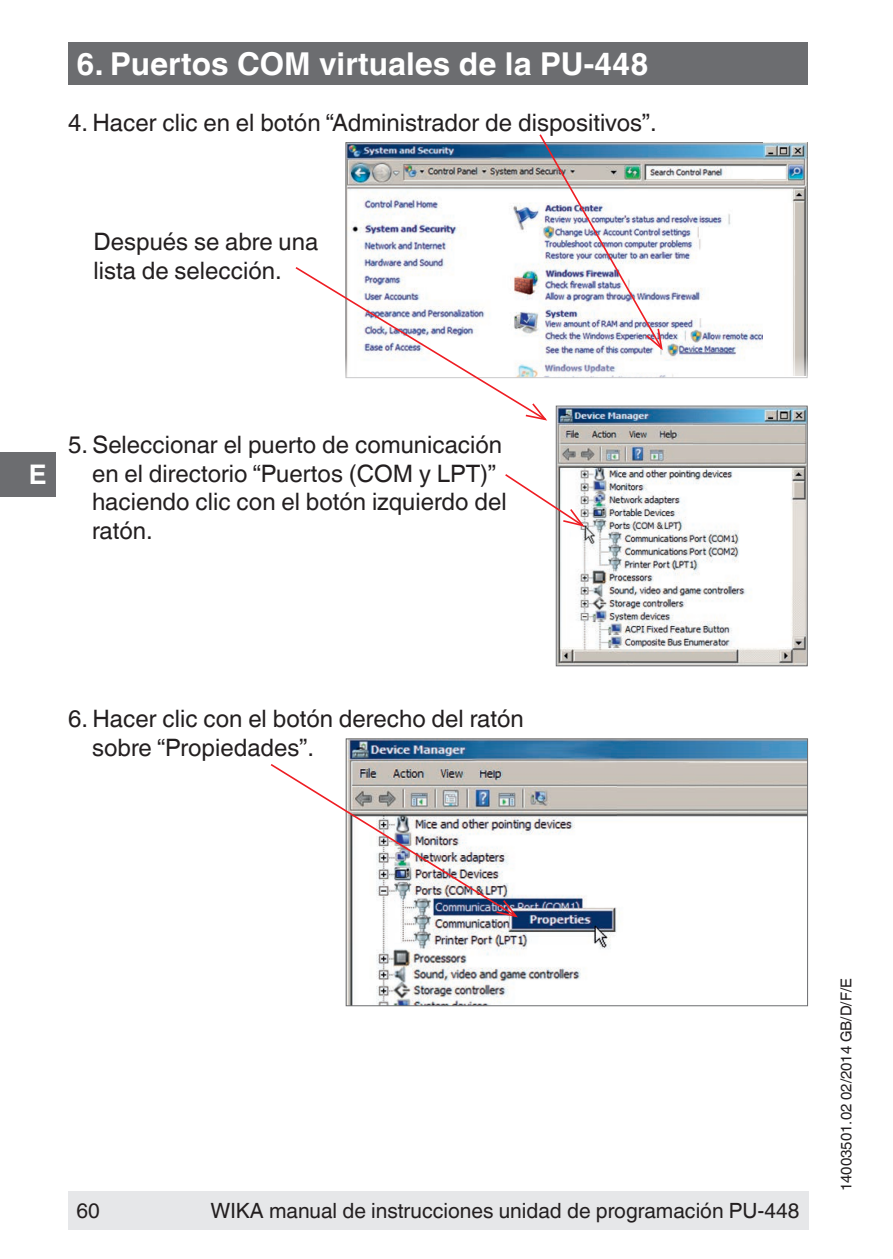
<style>
.page{position:relative;width:893px;height:1259px;background:#fff}
.page>*{position:absolute;margin:0;border:0;box-sizing:border-box;transform-origin:0 0}
.t1{font:700 31.5px "Helvetica World";color:#fff}
.t2{font:700 27px "Helvetica World";color:#fff}
.t3{font:24px/28.8px "Helvetica World";color:#231f20}
.t4{font:21px "Helvetica World";color:#231f20}
.t5{font:15px "Helvetica World";color:#231f20}
</style>
<div class="page">
<div style="left:68px;top:1191px;width:741px;height:38px;background:#e6e7e9"></div>
<div style="left:0;top:452px;width:55px;height:45px;background:#6c6d70"></div>
<div style="left:68px;top:43px;width:740px;height:42px;background:#6c6d70"></div>
<img style="left:664px;top:144px;width:100px;height:232px">
<img style="left:764px;top:143px;width:43px;height:233px">
<img style="left:558px;top:408px;width:248px;height:256px">
<div style="left:556px;top:406px;width:252px;height:260px;border:1px solid #6c6d70"></div>
<svg style="left:505px;top:472px;width:81px;height:56px"></svg>
<img style="left:295px;top:134px;width:369px;height:288px">
<img style="left:348px;top:740px;width:458px;height:264px">
<div style="left:346px;top:738px;width:462px;height:268px;border:1px solid #6c6d70"></div>
<img style="left:270px;top:762px;width:250px;height:156px">
<h1 class="t1" style="left:77px;top:46px;width:574px">6. Puertos COM virtuales de la PU-448</h1>
<p class="t3" style="left:68px;top:109px;width:590px">4. Hacer clic en el botón “Administrador de dispositivos”.</p>
<p class="t3" style="left:94px;top:227px;width:226px">Después se abre una lista de selección.</p>
<p class="t2" style="left:29px;top:459px;width:19px">E</p>
<p class="t3" style="left:92px;top:430px;width:416px;text-indent:-24px">5. Seleccionar el puerto de comunicación en el directorio “Puertos (COM y LPT)” haciendo clic con el botón izquierdo del ratón.</p>
<p class="t3" style="left:92px;top:704px;width:433px;text-indent:-24px">6. Hacer clic con el botón derecho del ratón sobre “Propiedades”.</p>
<p class="t4" style="left:77px;top:1198px;width:25px">60</p>
<p class="t4" style="left:210px;top:1198px;width:590px">WIKA manual de instrucciones unidad de programación PU-448</p>
<p class="t5" style="left:838px;top:1191px;width:214px;rotate:-90deg">14003501.02 02/2014 GB/D/F/E</p>
</div>
